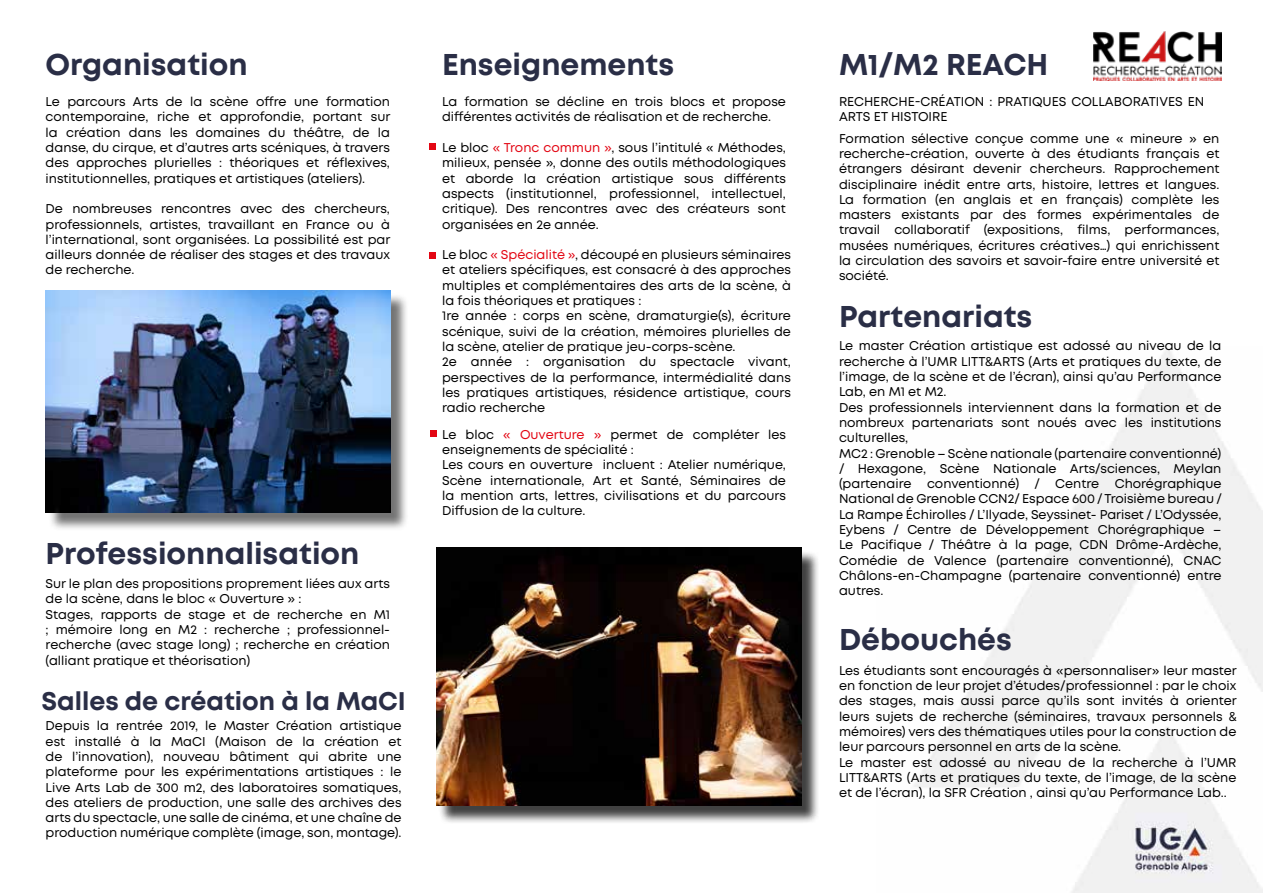
<style>
.page{position:relative;width:1263px;height:893px;background:#fff}
.page>*{position:absolute;margin:0;border:0;box-sizing:border-box;transform-origin:0 0}
.t1{font:700 30px "Mont";color:#2a2e46}
.t2{font:700 25.5px "Mont";color:#2a2e46}
.t3{font:12.75px/15.3px "Mont";color:#000}
.s1{color:#e30613}
</style>
<div class="page">
<img style="left:914px;top:348px;width:348px;height:545px">
<div style="left:431px;top:430px;width:6px;height:7px;background:#e30613"></div>
<div style="left:429px;top:144px;width:7px;height:6px;background:#e30613"></div>
<div style="left:429px;top:252px;width:7px;height:7px;background:#e30613"></div>
<div style="left:48px;top:293px;width:361px;height:238px;background:#000;opacity:.55"></div>
<img style="left:46px;top:291px;width:344px;height:221px">
<img style="left:1094px;top:31px;width:127px;height:50px">
<div style="left:438px;top:550px;width:382px;height:274px;background:#000;opacity:.75"></div>
<img style="left:436px;top:548px;width:365px;height:258px">
<h1 class="t1" style="left:46px;top:45px;width:204px">Organisation</h1>
<p class="t3" style="left:46px;top:94px;width:346px;text-align:justify">Le parcours Arts de la scène offre une formation contemporaine, riche et approfondie, portant sur la création dans les domaines du théâtre, de la danse, du cirque, et d’autres arts scéniques, à travers des approches plurielles : théoriques et réflexives, institutionnelles, pratiques et artistiques (ateliers).</p>
<p class="t3" style="left:46px;top:201px;width:346px;text-align:justify">De nombreuses rencontres avec des chercheurs, professionnels, artistes, travaillant en France ou à l’international, sont organisées. La possibilité est par ailleurs donnée de réaliser des stages et des travaux de recherche.</p>
<h1 class="t1" style="left:46px;top:534px;width:315px">Professionnalisation</h1>
<p class="t3" style="left:46px;top:576px;width:346px">Sur le plan des propositions proprement liées aux arts de la scène, dans le bloc « Ouverture » :<br>Stages, rapports de stage et de recherche en M1 ; mémoire long en M2 : recherche ; professionnel&shy;recherche (avec stage long) ; recherche en création (alliant pratique et théorisation)</p>
<h2 class="t2" style="left:41px;top:684px;width:366px">Salles de création à la MaCI</h2>
<p class="t3" style="left:46px;top:718px;width:357px;text-align:justify">Depuis la rentrée 2019, le Master Création artistique est installé à la MaCI (Maison de la création et de l’innovation), nouveau bâtiment qui abrite une plateforme pour les expérimentations artistiques : le Live Arts Lab de 300 m2, des laboratoires somatiques, des ateliers de production, une salle des archives des arts du spectacle, une salle de cinéma, et une chaîne de production numérique complète (image, son, montage).</p>
<h1 class="t1" style="left:442px;top:45px;width:234px">Enseignements</h1>
<p class="t3" style="left:442px;top:94px;width:345px">La formation se décline en trois blocs et propose différentes activités de réalisation et de recherche.</p>
<p class="t3" style="left:442px;top:140px;width:345px;text-align:justify">Le bloc <span class="s1">« Tronc commun »</span>, sous l’intitulé « Méthodes, milieux, pensée », donne des outils méthodologiques et aborde la création artistique sous différents aspects (institutionnel, professionnel, intellectuel, critique). Des rencontres avec des créateurs sont organisées en 2e année.</p>
<p class="t3" style="left:442px;top:247px;width:350px">Le bloc <span class="s1">« Spécialité »</span>, découpé en plusieurs séminaires et ateliers spécifiques, est consacré à des approches multiples et complémentaires des arts de la scène, à la fois théoriques et pratiques :<br>1re année : corps en scène, dramaturgie(s), écriture scénique, suivi de la création, mémoires plurielles de la scène, atelier de pratique jeu-corps-scène.<br>2e année : organisation du spectacle vivant, perspectives de la performance, intermédialité dans les pratiques artistiques, résidence artistique, cours radio recherche</p>
<p class="t3" style="left:442px;top:427px;width:345px">Le bloc <span class="s1">« Ouverture »</span> permet de compléter les enseignements de spécialité :<br>Les cours en ouverture incluent : Atelier numérique, Scène internationale, Art et Santé, Séminaires de la mention arts, lettres, civilisations et du parcours Diffusion de la culture.</p>
<h1 class="t1" style="left:839px;top:45px;width:211px">M1/M2 REACH</h1>
<p class="t3" style="left:839px;top:94px;width:367px">RECHERCHE-CRÉATION : PRATIQUES COLLABORATIVES EN<br>ARTS ET HISTOIRE</p>
<p class="t3" style="left:839px;top:131px;width:382px;text-align:justify">Formation sélective conçue comme une « mineure » en recherche-création, ouverte à des étudiants français et étrangers désirant devenir chercheurs. Rapprochement disciplinaire inédit entre arts, histoire, lettres et langues.<br>La formation (en anglais et en français) complète les masters existants par des formes expérimentales de travail collaboratif (expositions, films, performances, musées numériques, écritures créatives…) qui enrichissent la circulation des savoirs et savoir-faire entre université et société.</p>
<h1 class="t1" style="left:839px;top:297px;width:195px">Partenariats</h1>
<p class="t3" style="left:839px;top:338px;width:384px">Le master Création artistique est adossé au niveau de la recherche à l’UMR LITT&amp;ARTS (Arts et pratiques du texte, de l’image, de la scène et de l’écran), ainsi qu’au Performance Lab, en M1 et M2.<br>Des professionnels interviennent dans la formation et de nombreux partenariats sont noués avec les institutions culturelles,<br>MC2 : Grenoble – Scène nationale (partenaire conventionné) / Hexagone, Scène Nationale Arts/sciences, Meylan (partenaire conventionné) / Centre Chorégraphique National de Grenoble CCN2/ Espace 600 / Troisième bureau / La Rampe Échirolles / L’Ilyade, Seyssinet- Pariset / L’Odyssée, Eybens / Centre de Développement Chorégraphique – Le Pacifique / Théâtre à la page, CDN Drôme-Ardèche, Comédie de Valence (partenaire conventionné), CNAC Châlons-en-Champagne (partenaire conventionné) entre autres.</p>
<h1 class="t1" style="left:839px;top:620px;width:174px">Débouchés</h1>
<p class="t3" style="left:839px;top:663px;width:399px">Les étudiants sont encouragés à «personnaliser» leur master en fonction de leur projet d’études/professionnel : par le choix des stages, mais aussi parce qu’ils sont invités à orienter leurs sujets de recherche (séminaires, travaux personnels &amp; mémoires) vers des thématiques utiles pour la construction de leur parcours personnel en arts de la scène.<br>Le master est adossé au niveau de la recherche à l’UMR LITT&amp;ARTS (Arts et pratiques du texte, de l’image, de la scène et de l’écran), la SFR Création , ainsi qu’au Performance Lab..</p>
</div>
